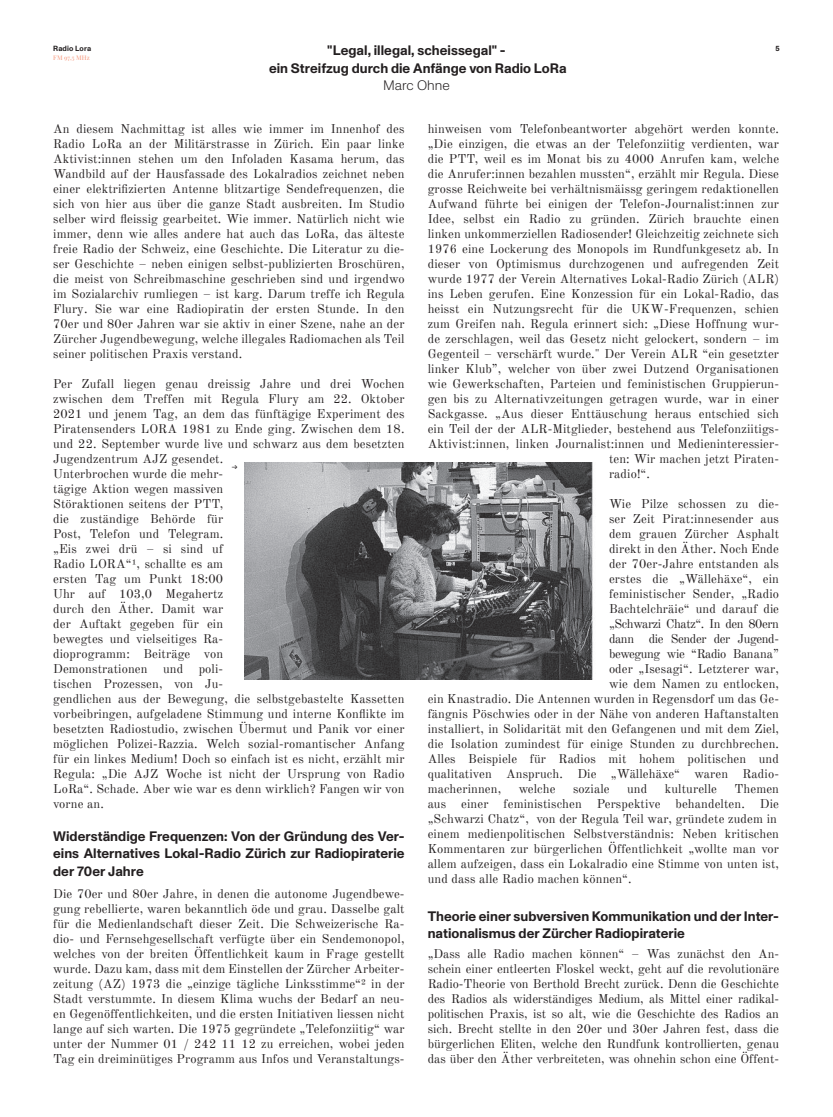
<style>
.page{position:relative;width:833px;height:1117px;background:#fff}
.page>*{position:absolute;margin:0;border:0;box-sizing:border-box;transform-origin:0 0}
.t1{font:700 13.75px/17.5px "ABC Monument Grotesk Trial";color:#231f20;text-align:justify}
.t2{font:300 13.75px "ABC Monument Grotesk Trial";color:#231f20}
.t3{font:12.5px/15px "Old Standard TT";letter-spacing:.01em;color:#231f20;text-align:justify}
.t4{font:12.5px "Old Standard TT";letter-spacing:-.03em;color:#231f20}
.t5{font:700 7.5px "ABC Monument Grotesk Trial";letter-spacing:.02em;color:#231f20}
.t6{font:italic 7.5px "ABC Monument Grotesk Trial";color:#231f20}
.t7{font:500 6.25px "Playfair Display";letter-spacing:.035em;color:#f7a087}
</style>
<div class="page">
<img style="left:244px;top:462px;width:349px;height:217px">
<p class="t1" style="left:269px;top:42px;width:299px;text-align:center">"Legal, illegal, scheissegal" -<br>ein Streifzug durch die Anfänge von Radio LoRa</p>
<p class="t2" style="left:383px;top:78px;width:68px">Marc Ohne</p>
<p class="t3" style="left:428px;top:120px;width:353px">hinweisen vom Telefonbeantworter abgehört werden konnte.</p>
<p class="t3" style="left:428px;top:135px;width:353px">„Die einzigen, die etwas an der Telefonziitig verdienten, war</p>
<p class="t3" style="left:428px;top:151px;width:353px">die PTT, weil es im Monat bis zu 4000 Anrufen kam, welche</p>
<p class="t3" style="left:428px;top:165px;width:353px">die Anrufer:innen bezahlen mussten“, erzählt mir Regula. Diese</p>
<p class="t3" style="left:428px;top:181px;width:353px">grosse Reichweite bei verhältnismäissg geringem redaktionellen</p>
<p class="t3" style="left:428px;top:195px;width:353px">Aufwand führte bei einigen der Telefon-Journalist:innen zur</p>
<p class="t3" style="left:428px;top:211px;width:353px">Idee, selbst ein Radio zu gründen. Zürich brauchte einen</p>
<p class="t3" style="left:428px;top:225px;width:353px">linken unkommerziellen Radiosender! Gleichzeitig zeichnete sich</p>
<p class="t3" style="left:428px;top:241px;width:353px">1976 eine Lockerung des Monopols im Rundfunkgesetz ab. In</p>
<p class="t3" style="left:428px;top:256px;width:353px">dieser von Optimismus durchzogenen und aufregenden Zeit</p>
<p class="t3" style="left:428px;top:270px;width:353px">wurde 1977 der Verein Alternatives Lokal-Radio Zürich (ALR)</p>
<p class="t3" style="left:428px;top:285px;width:353px">ins Leben gerufen. Eine Konzession für ein Lokal-Radio, das</p>
<p class="t3" style="left:428px;top:300px;width:353px">heisst ein Nutzungsrecht für die UKW-Frequenzen, schien</p>
<p class="t3" style="left:428px;top:315px;width:353px">zum Greifen nah. Regula erinnert sich: „Diese Hoffnung wur-</p>
<p class="t3" style="left:428px;top:330px;width:353px">de zerschlagen, weil das Gesetz nicht gelockert, sondern – im</p>
<p class="t3" style="left:428px;top:345px;width:353px">Gegenteil – verschärft wurde." Der Verein ALR “ein gesetzter</p>
<p class="t3" style="left:428px;top:360px;width:353px">linker Klub”, welcher von über zwei Dutzend Organisationen</p>
<p class="t3" style="left:428px;top:375px;width:353px">wie Gewerkschaften, Parteien und feministischen Gruppierun-</p>
<p class="t3" style="left:428px;top:391px;width:353px">gen bis zu Alternativzeitungen getragen wurde, war in einer</p>
<p class="t3" style="left:428px;top:405px;width:353px">Sackgasse. „Aus dieser Enttäuschung heraus entschied sich</p>
<p class="t3" style="left:428px;top:420px;width:353px">ein Teil der der ALR-Mitglieder, bestehend aus Telefonziitigs-</p>
<p class="t3" style="left:428px;top:435px;width:353px">Aktivist:innen, linken Journalist:innen und Medieninteressier-</p>
<p class="t3" style="left:609px;top:450px;width:172px">ten: Wir machen jetzt Piraten-</p>
<p class="t3" style="left:609px;top:466px;width:43px">radio!“.</p>
<p class="t3" style="left:609px;top:495px;width:171px">Wie Pilze schossen zu die-</p>
<p class="t3" style="left:609px;top:511px;width:171px">ser Zeit Pirat:innesender aus</p>
<p class="t3" style="left:609px;top:526px;width:171px">dem grauen Zürcher Asphalt</p>
<p class="t3" style="left:609px;top:541px;width:171px">direkt in den Äther. Noch Ende</p>
<p class="t3" style="left:609px;top:555px;width:171px">der 70er-Jahre entstanden als</p>
<p class="t3" style="left:609px;top:571px;width:172px">erstes die „Wällehäxe“, ein</p>
<p class="t3" style="left:609px;top:585px;width:171px">feministischer Sender, „Radio</p>
<p class="t3" style="left:609px;top:600px;width:171px">Bachtelchräie“ und darauf die</p>
<p class="t4" style="left:609px;top:614px;width:172px">„Schwarzi Chatz“. In den 80ern</p>
<p class="t4" style="left:609px;top:629px;width:172px">dann die Sender der Jugend-</p>
<p class="t4" style="left:609px;top:644px;width:172px">bewegung wie “Radio Banana”</p>
<p class="t3" style="left:609px;top:661px;width:171px">oder „Isesagi“. Letzterer war,</p>
<p class="t3" style="left:609px;top:676px;width:172px">wie dem Namen zu entlocken,</p>
<p class="t3" style="left:428px;top:690px;width:353px">ein Knastradio. Die Antennen wurden in Regensdorf um das Ge-</p>
<p class="t3" style="left:428px;top:705px;width:353px">fängnis Pöschwies oder in der Nähe von anderen Haftanstalten</p>
<p class="t3" style="left:428px;top:720px;width:353px">installiert, in Solidarität mit den Gefangenen und mit dem Ziel,</p>
<p class="t3" style="left:428px;top:735px;width:353px">die Isolation zumindest für einige Stunden zu durchbrechen.</p>
<p class="t3" style="left:428px;top:750px;width:353px">Alles Beispiele für Radios mit hohem politischen und</p>
<p class="t3" style="left:428px;top:765px;width:353px">qualitativen Anspruch. Die „Wällehäxe“ waren Radio-</p>
<p class="t3" style="left:428px;top:781px;width:75px">macherinnen,</p>
<p class="t3" style="left:519px;top:781px;width:38px">welche</p>
<p class="t3" style="left:573px;top:781px;width:38px">soziale</p>
<p class="t3" style="left:627px;top:781px;width:22px">und</p>
<p class="t3" style="left:665px;top:781px;width:54px">kulturelle</p>
<p class="t5" style="left:53px;top:45px;width:40px">Radio Lora</p>
<p class="t5" style="left:775px;top:45px;width:6px">5</p>
<p class="t7" style="left:53px;top:55px;width:38px">FM 97,5 MHz</p>
<p class="t3" style="left:53px;top:121px;width:353px">An diesem Nachmittag ist alles wie immer im Innenhof des Radio LoRa an der Militärstrasse in Zürich. Ein paar linke Aktivist:innen stehen um den Infoladen Kasama herum, das Wandbild auf der Hausfassade des Lokalradios zeichnet neben einer elektrifizierten Antenne blitzartige Sendefrequenzen, die sich von hier aus über die ganze Stadt ausbreiten. Im Studio selber wird fleissig gearbeitet. Wie immer. Natürlich nicht wie immer, denn wie alles andere hat auch das LoRa, das älteste freie Radio der Schweiz, eine Geschichte. Die Literatur zu die&shy;ser Geschichte – neben einigen selbst-publizierten Broschüren, die meist von Schreibmaschine geschrieben sind und irgendwo im Sozialarchiv rumliegen – ist karg. Darum treffe ich Regula Flury. Sie war eine Radiopiratin der ersten Stunde. In den 70er und 80er Jahren war sie aktiv in einer Szene, nahe an der Zürcher Jugendbewegung, welche illegales Radiomachen als Teil seiner politischen Praxis verstand.</p>
<p class="t3" style="left:53px;top:376px;width:353px;text-align:left">Per Zufall liegen genau dreissig Jahre und drei Wochen zwischen dem Treffen mit Regula Flury am 22. Oktober 2021 und jenem Tag, an dem das fünftägige Experiment des Piratensenders LORA 1981 zu Ende ging. Zwischen dem 18. und 22. September wurde live und schwarz aus dem besetzten Jugendzentrum AJZ gesendet.<br>Unterbrochen wurde die mehr-<br>tägige Aktion wegen massiven<br>Störaktionen seitens der PTT,<br>die zuständige Behörde für<br>Post, Telefon und Telegram.<br>„Eis zwei drü – si sind uf<br>Radio LORA“1, schallte es am<br>ersten Tag um Punkt 18:00<br>Uhr auf 103,0 Megahertz<br>durch den Äther. Damit war<br>der Auftakt gegeben für ein<br>bewegtes und vielseitiges Ra-<br>dioprogramm: Beiträge von<br>Demonstrationen und poli-<br>tischen Prozessen, von Ju-<br>gendlichen aus der Bewegung, die selbstgebastelte Kassetten vorbeibringen, aufgeladene Stimmung und interne Konflikte im besetzten Radiostudio, zwischen Übermut und Panik vor einer möglichen Polizei-Razzia. Welch sozial-romantischer Anfang für ein linkes Medium! Doch so einfach ist es nicht, erzählt mir Regula: „Die AJZ Woche ist nicht der Ursprung von Radio LoRa“. Schade. Aber wie war es denn wirklich? Fangen wir von vorne an.</p>
<p class="t1" style="left:53px;top:827px;width:353px">Widerständige Frequenzen: Von der Gründung des Ver&shy;eins Alternatives Lokal-Radio Zürich zur Radiopiraterie der 70er Jahre</p>
<p class="t3" style="left:53px;top:885px;width:353px">Die 70er und 80er Jahre, in denen die autonome Jugendbewe&shy;gung rebellierte, waren bekanntlich öde und grau. Dasselbe galt für die Medienlandschaft dieser Zeit. Die Schweizerische Ra&shy;dio- und Fernsehgesellschaft verfügte über ein Sendemonopol, welches von der breiten Öffentlichkeit kaum in Frage gestellt wurde. Dazu kam, dass mit dem Einstellen der Zürcher Arbeiter&shy;zeitung (AZ) 1973 die „einzige tägliche Linksstimme“2 in der Stadt verstummte. In diesem Klima wuchs der Bedarf an neu&shy;en Gegenöffentlichkeiten, und die ersten Initiativen liessen nicht lange auf sich warten. Die 1975 gegründete „Telefonziitig“ war unter der Nummer 01 / 242 11 12 zu erreichen, wobei jeden Tag ein dreiminütiges Programm aus Infos und Veranstaltungs-</p>
<p class="t6" style="left:232px;top:463px;width:7px">→</p>
<p class="t3" style="left:428px;top:781px;width:353px;text-align:left;text-indent:307px">Themen aus einer feministischen Perspektive behandelten. Die „Schwarzi Chatz“, von der Regula Teil war, gründete zudem in einem medienpolitischen Selbstverständnis: Neben kritischen Kommentaren zur bürgerlichen Öffentlichkeit „wollte man vor allem aufzeigen, dass ein Lokalradio eine Stimme von unten ist, und dass alle Radio machen können“.</p>
<p class="t1" style="left:428px;top:907px;width:353px">Theorie einer subversiven Kommunikation und der Inter&shy;nationalismus der Zürcher Radiopiraterie</p>
<p class="t3" style="left:428px;top:945px;width:353px">„Dass alle Radio machen können“ – Was zunächst den An&shy;schein einer entleerten Floskel weckt, geht auf die revolutionäre Radio-Theorie von Berthold Brecht zurück. Denn die Geschichte des Radios als widerständiges Medium, als Mittel einer radikal&shy;politischen Praxis, ist so alt, wie die Geschichte des Radios an sich. Brecht stellte in den 20er und 30er Jahren fest, dass die bürgerlichen Eliten, welche den Rundfunk kontrollierten, genau das über den Äther verbreiteten, was ohnehin schon eine Öffent-</p>
</div>
